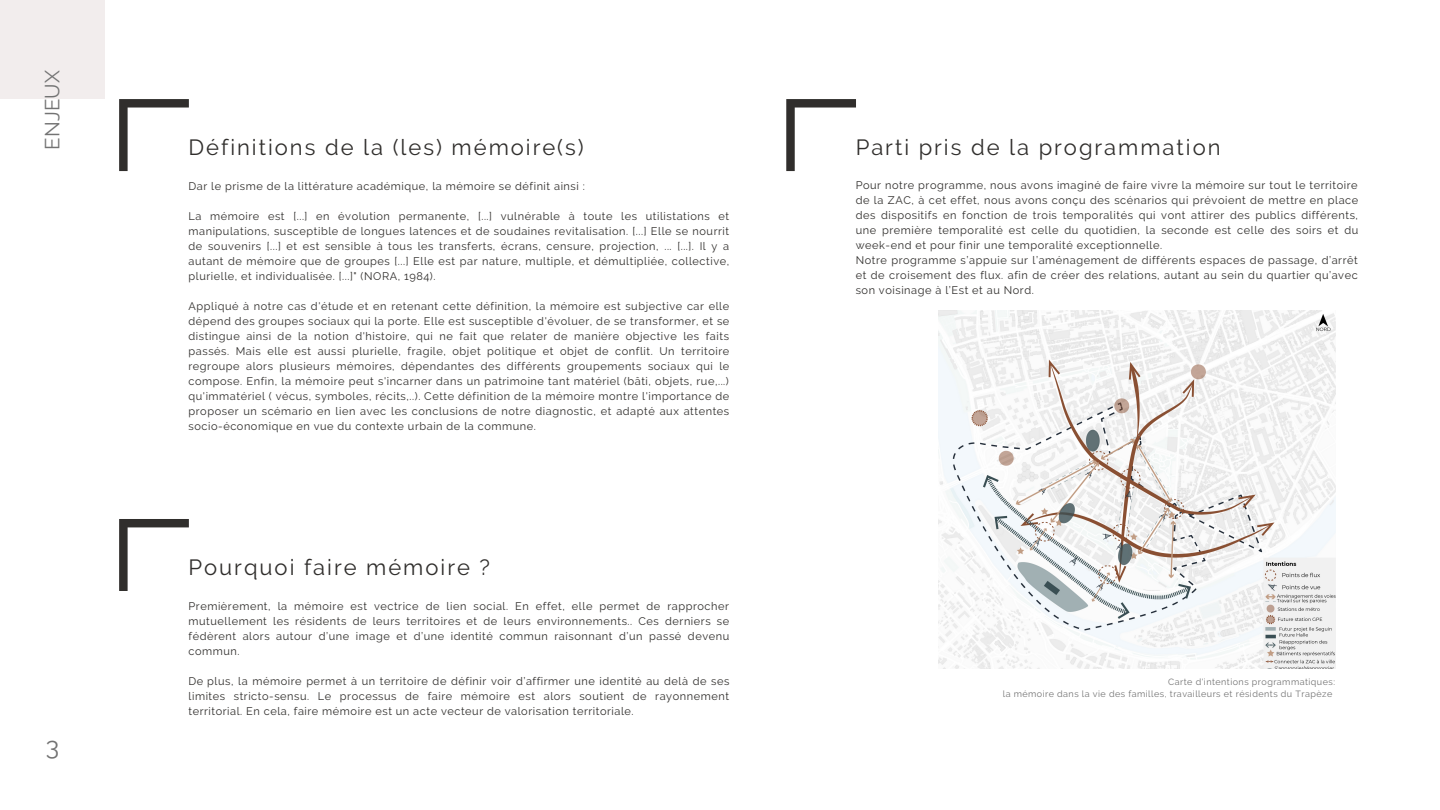
<style>
.page{position:relative;width:1440px;height:810px;background:#fff}
.page>*{position:absolute;margin:0;border:0;box-sizing:border-box;transform-origin:0 0}
.t1{font:25px "Raleway";color:#737373}
.t2{font:22px "Raleway";letter-spacing:.09em;color:#302e2c}
.t3{font:20.4px "Raleway";letter-spacing:.01em;color:#737373}
.t4{font:11px/15px "Raleway";letter-spacing:.05em;color:#302e2c;text-align:justify}
.t5{font:9px/12px "Raleway";letter-spacing:.05em;color:#737373}
</style>
<div class="page">
<svg style="left:119px;top:99px;width:70px;height:72px"></svg>
<svg style="left:119px;top:519px;width:70px;height:72px"></svg>
<svg style="left:786px;top:99px;width:70px;height:72px"></svg>
<img style="left:939px;top:310px;width:396px;height:359px">
<div style="left:0;top:0;width:105px;height:99px;background:#f2eded"></div>
<h3 class="t3" style="left:40px;top:150px;width:81px;rotate:-90deg">ENJEUX</h3>
<h1 class="t1" style="left:46px;top:731px;width:15px">3</h1>
<h2 class="t2" style="left:189px;top:134px;width:397px">Définitions de la (les) mémoire(s)</h2>
<p class="t4" style="left:189px;top:178px;width:398px">Dar le prisme de la littérature académique, la mémoire se définit ainsi :</p>
<p class="t4" style="left:189px;top:208px;width:542px">La mémoire est [...] en évolution permanente, [...] vulnérable à toute les utilistations et manipulations, susceptible de longues latences et de soudaines revitalisation. [...] Elle se nourrit de souvenirs [...] et est sensible à tous les transferts, écrans, censure, projection, ... [...]. Il y a autant de mémoire que de groupes [...] Elle est par nature, multiple, et démultipliée, collective, plurielle, et individualisée. [...]" (NORA, 1984).</p>
<p class="t4" style="left:189px;top:298px;width:542px">Appliqué à notre cas d'étude et en retenant cette définition, la mémoire est subjective car elle dépend des groupes sociaux qui la porte. Elle est susceptible d'évoluer, de se transformer, et se distingue ainsi de la notion d'histoire, qui ne fait que relater de manière objective les faits passés. Mais elle est aussi plurielle, fragile, objet politique et objet de conflit. Un territoire regroupe alors plusieurs mémoires, dépendantes des différents groupements sociaux qui le compose. Enfin, la mémoire peut s'incarner dans un patrimoine tant matériel (bâti, objets, rue,...) qu'immatériel ( vécus, symboles, récits,..). Cette définition de la mémoire montre l'importance de proposer un scémario en lien avec les conclusions de notre diagnostic, et adapté aux attentes socio-économique en vue du contexte urbain de la commune.</p>
<h2 class="t2" style="left:189px;top:554px;width:303px">Pourquoi faire mémoire ?</h2>
<p class="t4" style="left:189px;top:598px;width:542px">Premièrement, la mémoire est vectrice de lien social. En effet, elle permet de rapprocher mutuellement les résidents de leurs territoires et de leurs environnements.. Ces derniers se fédèrent alors autour d’une image et d’une identité commun raisonnant d’un passé devenu commun.</p>
<p class="t4" style="left:189px;top:673px;width:542px">De plus, la mémoire permet à un territoire de définir voir d’affirmer une identité au delà de ses limites stricto-sensu. Le processus de faire mémoire est alors soutient de rayonnement territorial. En cela, faire mémoire est un acte vecteur de valorisation territoriale.</p>
<h2 class="t2" style="left:856px;top:134px;width:366px">Parti pris de la programmation</h2>
<p class="t4" style="left:856px;top:177px;width:504px;text-align:left">Pour notre programme, nous avons imaginé de faire vivre la mémoire sur tout le territoire de la ZAC, à cet effet, nous avons conçu des scénarios qui prévoient de mettre en place des dispositifs en fonction de trois temporalités qui vont attirer des publics différents, une première temporalité est celle du quotidien, la seconde est celle des soirs et du week-end et pour finir une temporalité exceptionnelle.<br>Notre programme s’appuie sur l’aménagement de différents espaces de passage, d’arrêt et de croisement des flux. afin de créer des relations, autant au sein du quartier qu’avec son voisinage à l’Est et au Nord.</p>
<p class="t5" style="left:1003px;top:676px;width:334px;text-indent:165px">Carte d'intentions programmatiques: la mémoire dans la vie des familles, travailleurs et résidents du Trapèze</p>
</div>
